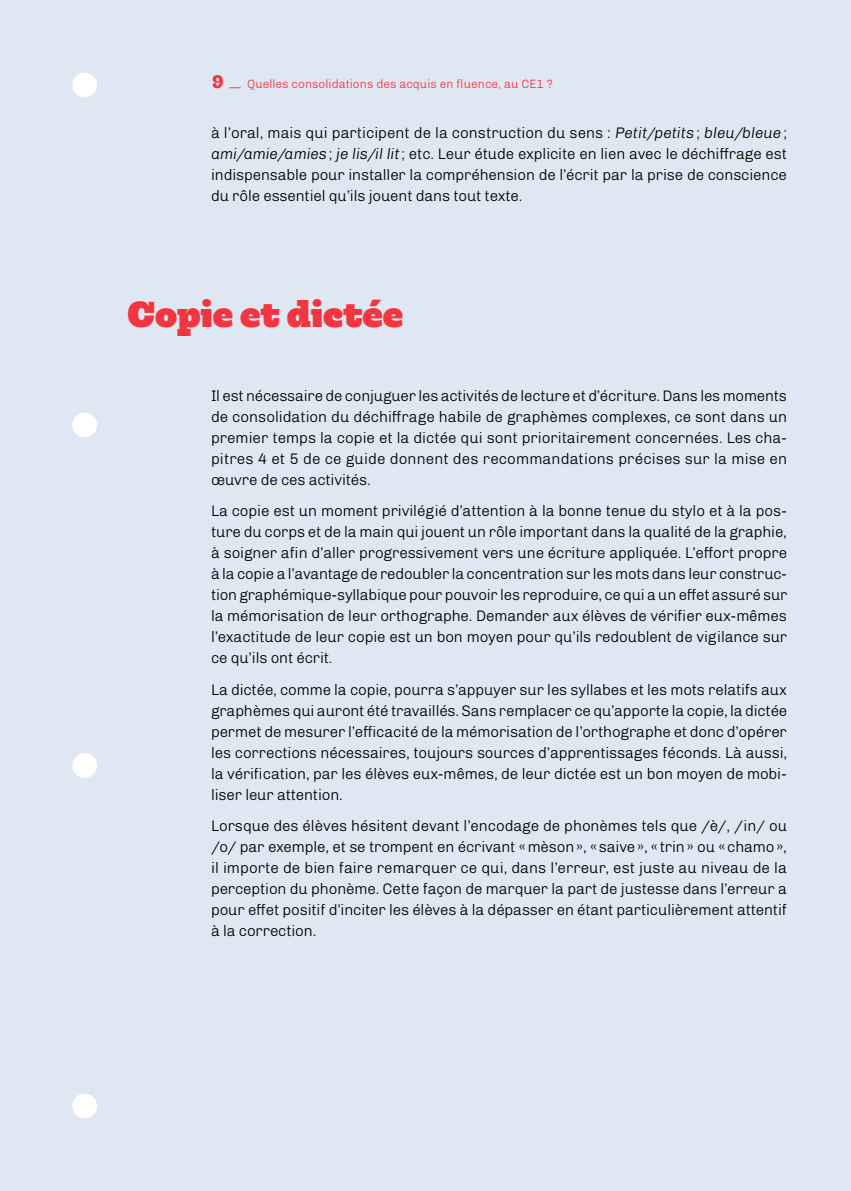
<style>
.page{position:relative;width:851px;height:1191px;background:#fff}
.page>*{position:absolute;margin:0;border:0;box-sizing:border-box;transform-origin:0 0}
.t1{font:800 36px "Hernandez Niu";letter-spacing:-.005em;color:#f33540}
.t2{font:300 15.3px/21px "Chivo";letter-spacing:-.01em;color:#000;text-align:justify}
.t3{font:300 12px "Chivo";color:#f33540}
.s1{font-family:"Hernandez Niu W00";font-weight:800;font-size:18px}
.s2{font-style:italic}
</style>
<div class="page">
<div style="left:0;top:0;width:850px;height:1191px;background:#dfe8f2"></div>
<div style="left:72px;top:73px;width:25px;height:24px;background:#fff;border-radius:50%"></div>
<div style="left:72px;top:412px;width:25px;height:25px;background:#fff;border-radius:50%"></div>
<div style="left:72px;top:753px;width:25px;height:25px;background:#fff;border-radius:50%"></div>
<div style="left:72px;top:1093px;width:25px;height:25px;background:#fff;border-radius:50%"></div>
<p class="t3" style="left:212px;top:75px;width:342px"><span class="s1">9</span> — Quelles consolidations des acquis en fluence, au CE1 ?</p>
<p class="t2" style="left:211px;top:121px;width:577px">à l’oral, mais qui participent de la construction du sens : <span class="s2">Petit/petits</span> ; <span class="s2">bleu/bleue</span> ; <span class="s2">ami/amie/amies</span> ; <span class="s2">je lis/il lit</span> ; etc. Leur étude explicite en lien avec le déchiffrage est indispensable pour installer la compréhension de l’écrit par la prise de conscience du rôle essentiel qu’ils jouent dans tout texte.</p>
<h1 class="t1" style="left:128px;top:291px;width:277px">Copie et dictée</h1>
<p class="t2" style="left:211px;top:384px;width:577px">Il est nécessaire de conjuguer les activités de lecture et d’écriture. Dans les moments de consolidation du déchiffrage habile de graphèmes complexes, ce sont dans un premier temps la copie et la dictée qui sont prioritairement concernées. Les cha&shy;pitres 4 et 5 de ce guide donnent des recommandations précises sur la mise en œuvre de ces activités.</p>
<p class="t2" style="left:211px;top:499px;width:577px">La copie est un moment privilégié d’attention à la bonne tenue du stylo et à la pos&shy;ture du corps et de la main qui jouent un rôle important dans la qualité de la graphie, à soigner afin d’aller progressivement vers une écriture appliquée. L’effort propre à la copie a l’avantage de redoubler la concentration sur les mots dans leur construc&shy;tion graphémique-syllabique pour pouvoir les reproduire, ce qui a un effet assuré sur la mémorisation de leur orthographe. Demander aux élèves de vérifier eux-mêmes l’exactitude de leur copie est un bon moyen pour qu’ils redoublent de vigilance sur ce qu’ils ont écrit.</p>
<p class="t2" style="left:211px;top:678px;width:577px">La dictée, comme la copie, pourra s’appuyer sur les syllabes et les mots relatifs aux graphèmes qui auront été travaillés. Sans remplacer ce qu’apporte la copie, la dictée permet de mesurer l’efficacité de la mémorisation de l’orthographe et donc d’opérer les corrections nécessaires, toujours sources d’apprentissages féconds. Là aussi, la vérification, par les élèves eux-mêmes, de leur dictée est un bon moyen de mobi&shy;liser leur attention.</p>
<p class="t2" style="left:211px;top:814px;width:577px">Lorsque des élèves hésitent devant l’encodage de phonèmes tels que /è/, /in/ ou /o/ par exemple, et se trompent en écrivant « mèson », « saive », « trin » ou « chamo », il importe de bien faire remarquer ce qui, dans l’erreur, est juste au niveau de la perception du phonème. Cette façon de marquer la part de justesse dans l’erreur a pour effet positif d’inciter les élèves à la dépasser en étant particulièrement attentif à la correction.</p>
</div>
